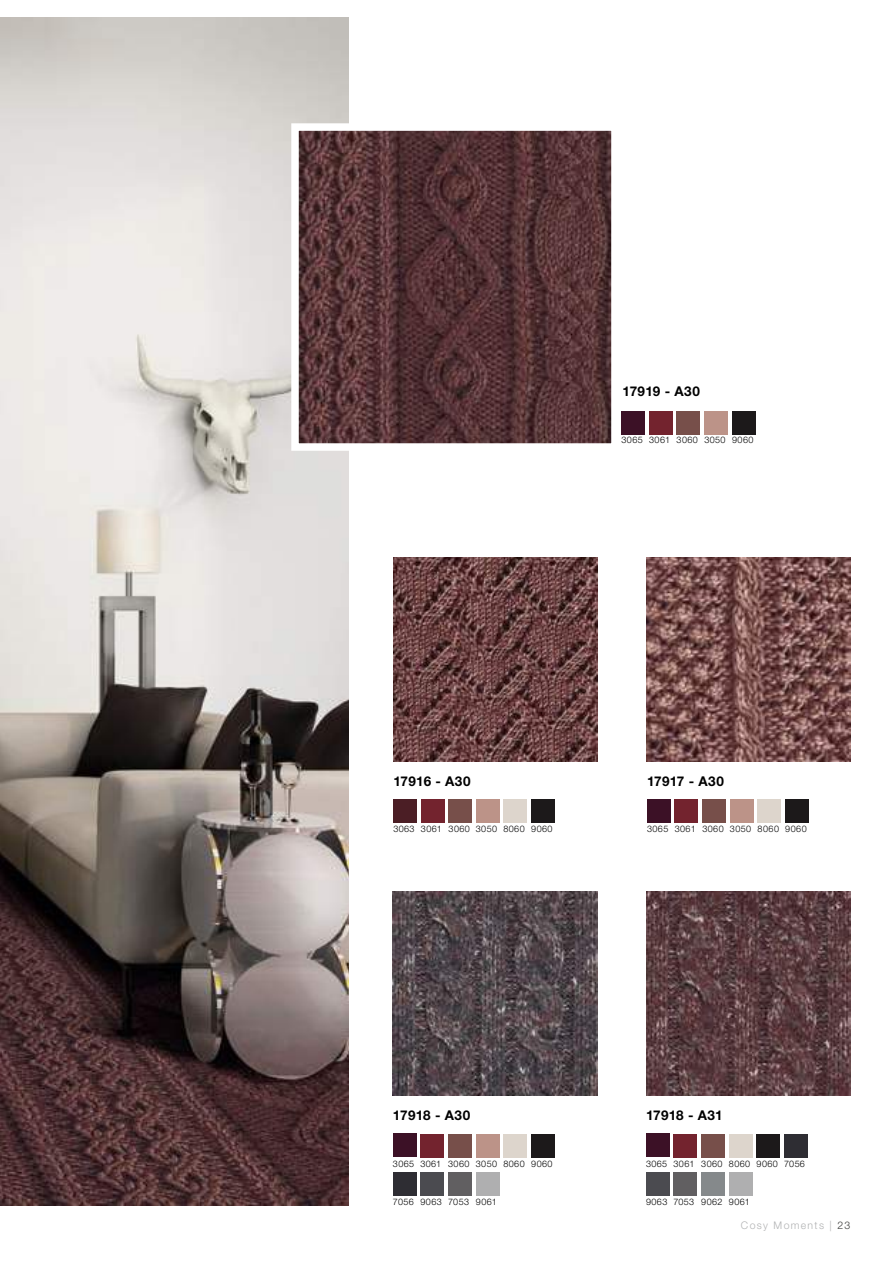
<style>
.page{position:relative;width:893px;height:1263px;background:#fff}
.page>*{position:absolute;margin:0;border:0;box-sizing:border-box;transform-origin:0 0}
.t1{font:700 13.5px "Helvetica Neue LT Std";letter-spacing:.02em;color:#000}
.t2{font:300 10.5px "Helvetica Neue";letter-spacing:.125em;color:#b1b2b3}
.t3{font:300 9px "Helvetica Neue LT Std";letter-spacing:.045em;color:#000}
.s1{color:#3b3b3a}
</style>
<div class="page">
<img style="left:393px;top:891px;width:204px;height:204px">
<div style="left:420px;top:1134px;width:24px;height:23px;background:#73232e"></div>
<div style="left:420px;top:1172px;width:24px;height:23px;background:#4b4b50"></div>
<div style="left:448px;top:1134px;width:24px;height:23px;background:#774f4a"></div>
<div style="left:448px;top:1172px;width:24px;height:23px;background:#615f61"></div>
<div style="left:476px;top:1134px;width:23px;height:23px;background:#bc9388"></div>
<div style="left:476px;top:1172px;width:23px;height:23px;background:#afafb0"></div>
<div style="left:503px;top:1134px;width:24px;height:23px;background:#ddd5cc"></div>
<div style="left:531px;top:1134px;width:24px;height:23px;background:#1c191a"></div>
<div style="left:393px;top:1134px;width:23px;height:23px;background:#3c1126"></div>
<div style="left:393px;top:1172px;width:23px;height:23px;background:#2e2d33"></div>
<img style="left:646px;top:557px;width:204px;height:204px">
<img style="left:646px;top:891px;width:204px;height:204px">
<div style="left:673px;top:1134px;width:24px;height:23px;background:#73232e"></div>
<div style="left:673px;top:1172px;width:24px;height:23px;background:#615f61"></div>
<div style="left:701px;top:1134px;width:24px;height:23px;background:#774f4a"></div>
<div style="left:701px;top:1172px;width:24px;height:23px;background:#85898b"></div>
<div style="left:729px;top:1134px;width:23px;height:23px;background:#ddd5cc"></div>
<div style="left:729px;top:1172px;width:23px;height:23px;background:#afafb0"></div>
<div style="left:756px;top:1134px;width:24px;height:23px;background:#1c191a"></div>
<div style="left:784px;top:1134px;width:24px;height:23px;background:#2e2d33"></div>
<div style="left:646px;top:1134px;width:23px;height:23px;background:#3c1126"></div>
<div style="left:646px;top:1172px;width:23px;height:23px;background:#4b4b50"></div>
<div style="left:421px;top:799px;width:23px;height:24px;background:#73232e"></div>
<div style="left:449px;top:799px;width:23px;height:24px;background:#774f4a"></div>
<div style="left:476px;top:799px;width:23px;height:24px;background:#bc9388"></div>
<div style="left:503px;top:799px;width:24px;height:24px;background:#ddd5cc"></div>
<div style="left:531px;top:799px;width:24px;height:24px;background:#1c191a"></div>
<div style="left:393px;top:799px;width:24px;height:24px;background:#4b1e25"></div>
<img style="left:393px;top:557px;width:204px;height:204px">
<img style="left:0;top:17px;width:349px;height:1188px">
<div style="left:675px;top:799px;width:23px;height:24px;background:#73232e"></div>
<div style="left:702px;top:799px;width:24px;height:24px;background:#774f4a"></div>
<div style="left:730px;top:799px;width:23px;height:24px;background:#bc9388"></div>
<div style="left:758px;top:799px;width:23px;height:24px;background:#ddd5cc"></div>
<div style="left:785px;top:799px;width:24px;height:24px;background:#1c191a"></div>
<div style="left:647px;top:799px;width:23px;height:24px;background:#3c1126"></div>
<div style="left:649px;top:411px;width:24px;height:23px;background:#73232e"></div>
<div style="left:677px;top:411px;width:23px;height:23px;background:#774f4a"></div>
<div style="left:704px;top:411px;width:24px;height:23px;background:#bc9388"></div>
<div style="left:732px;top:411px;width:23px;height:23px;background:#1c191a"></div>
<div style="left:621px;top:411px;width:24px;height:23px;background:#3c1126"></div>
<svg style="left:288px;top:120px;width:334px;height:334px;background:#6a4d4f"></svg>
<h1 class="t1" style="left:623px;top:383px;width:79px">17919 - A30</h1>
<h1 class="t1" style="left:393px;top:772px;width:79px">17916 - A30</h1>
<p class="t3" style="left:621px;top:435px;width:133px">3065 3061 3060 3050 9060</p>
<h1 class="t1" style="left:647px;top:772px;width:78px">17917 - A30</h1>
<p class="t3" style="left:393px;top:824px;width:161px">3063 3061 3060 3050 8060 9060</p>
<p class="t3" style="left:647px;top:824px;width:161px">3065 3061 3060 3050 8060 9060</p>
<h1 class="t1" style="left:393px;top:1107px;width:79px">17918 - A30</h1>
<h1 class="t1" style="left:646px;top:1107px;width:78px">17918 - A31</h1>
<p class="t3" style="left:393px;top:1158px;width:23px">3065</p>
<p class="t3" style="left:646px;top:1158px;width:23px">3065</p>
<p class="t3" style="left:420px;top:1196px;width:23px">9063</p>
<p class="t3" style="left:476px;top:1196px;width:23px">9061</p>
<p class="t3" style="left:646px;top:1196px;width:50px">9063 7053</p>
<p class="t3" style="left:729px;top:1196px;width:23px">9061</p>
<p class="t3" style="left:420px;top:1158px;width:134px">3061 3060 3050 8060 9060</p>
<p class="t3" style="left:673px;top:1158px;width:133px">3061 3060 8060 9060 7056</p>
<p class="t3" style="left:393px;top:1196px;width:22px">7056</p>
<p class="t3" style="left:448px;top:1196px;width:22px">7053</p>
<p class="t3" style="left:701px;top:1196px;width:23px">9062</p>
<p class="t2" style="left:741px;top:1219px;width:111px">Cosy Moments | <span class="s1">23</span></p>
</div>
